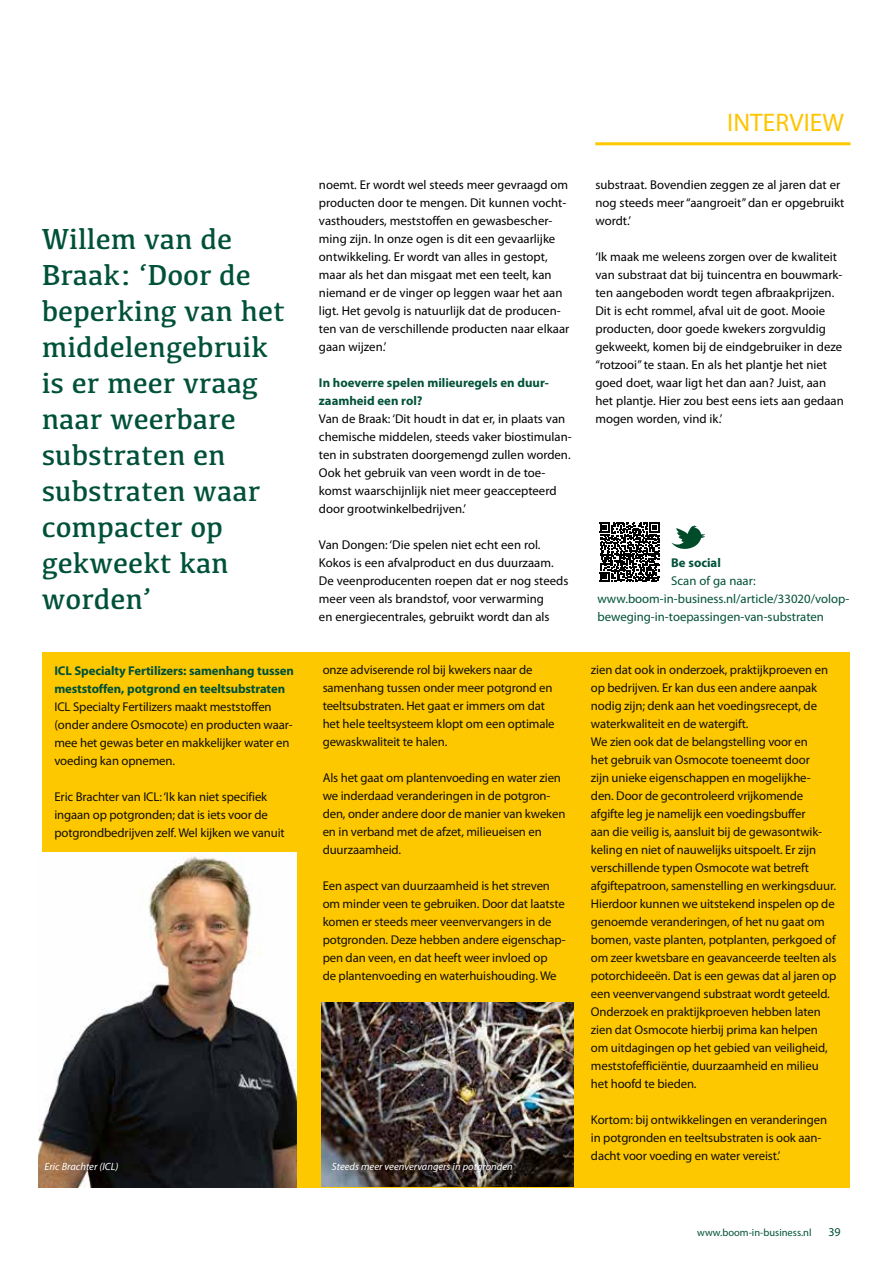
<style>
.page{position:relative;width:893px;height:1263px;background:#fff}
.page>*{position:absolute;margin:0;border:0;box-sizing:border-box;transform-origin:0 0}
.t1{font:30px/36px "Kefa";color:#005139}
.t2{font:25.5px "Myriad Pro";color:#fdc500}
.t3{font:12.75px/18px "Myriad Pro";letter-spacing:-.01em;color:#100e00}
.t4{font:12.75px/18px "Myriad Pro";color:#000}
.t5{font:700 12.75px/18px "Myriad Pro";letter-spacing:-.01em;color:#005139}
.t6{font:12.75px/18px "Myriad Pro";color:#005139}
.t7{font:12px "Myriad Pro";color:#005139}
.t8{font:italic 10.5px "Myriad Pro";color:#fff}
.t9{font:10.5px "Myriad Pro";color:#005139}
</style>
<div class="page">
<hr style="left:595px;top:142px;width:255px;height:3px;background:#fec800">
<div style="left:42px;top:652px;width:807px;height:535px;background:#fec800"></div>
<img style="left:38px;top:853px;width:259px;height:334px">
<img style="left:321px;top:1003px;width:253px;height:183px">
<svg style="left:600px;top:522px;width:60px;height:60px"></svg>
<svg style="left:671px;top:525px;width:34px;height:24px"></svg>
<h1 class="t1" style="left:42px;top:220px;width:245px">Willem van de<br>Braak: ‘Door de beperking van het middelengebruik is er meer vraag naar weerbare substraten en substraten waar compacter op gekweekt kan worden’</h1>
<p class="t5" style="left:54px;top:661px;width:241px">ICL Specialty Fertilizers: samenhang tussen meststoffen, potgrond en teeltsubstraten</p>
<p class="t3" style="left:54px;top:698px;width:240px">ICL Specialty Fertilizers maakt meststoffen (onder andere Osmocote) en producten waar&shy;mee het gewas beter en makkelijker water en voeding kan opnemen.</p>
<p class="t3" style="left:54px;top:788px;width:232px">Eric Brachter van ICL: ‘Ik kan niet specifiek ingaan op potgronden; dat is iets voor de potgrondbedrijven zelf. Wel kijken we vanuit</p>
<p class="t4" style="left:319px;top:176px;width:252px">noemt. Er wordt wel steeds meer gevraagd om producten door te mengen. Dit kunnen vocht&shy;vasthouders, meststoffen en gewasbescher&shy;ming zijn. In onze ogen is dit een gevaarlijke ontwikkeling. Er wordt van alles in gestopt, maar als het dan misgaat met een teelt, kan niemand er de vinger op leggen waar het aan ligt. Het gevolg is natuurlijk dat de producen&shy;ten van de verschillende producten naar elkaar gaan wijzen.’</p>
<p class="t5" style="left:319px;top:373px;width:232px">In hoeverre spelen milieuregels en duur&shy;zaamheid een rol?</p>
<p class="t4" style="left:319px;top:410px;width:254px">Van de Braak: ‘Dit houdt in dat er, in plaats van chemische middelen, steeds vaker biostimulan&shy;ten in substraten doorgemengd zullen worden.<br>Ook het gebruik van veen wordt in de toe&shy;komst waarschijnlijk niet meer geaccepteerd door grootwinkelbedrijven.’</p>
<p class="t4" style="left:319px;top:536px;width:251px">Van Dongen: ‘Die spelen niet echt een rol.<br>Kokos is een afvalproduct en dus duurzaam.<br>De veenproducenten roepen dat er nog steeds meer veen als brandstof, voor verwarming<br>en energiecentrales, gebruikt wordt dan als</p>
<p class="t3" style="left:323px;top:661px;width:233px">onze adviserende rol bij kwekers naar de samenhang tussen onder meer potgrond en teeltsubstraten. Het gaat er immers om dat het hele teeltsysteem klopt om een optimale gewaskwaliteit te halen.</p>
<p class="t3" style="left:323px;top:769px;width:244px">Als het gaat om plantenvoeding en water zien we inderdaad veranderingen in de potgron&shy;den, onder andere door de manier van kweken en in verband met de afzet, milieueisen en duurzaamheid.</p>
<p class="t3" style="left:323px;top:877px;width:245px">Een aspect van duurzaamheid is het streven om minder veen te gebruiken. Door dat laatste komen er steeds meer veenvervangers in de potgronden. Deze hebben andere eigenschap&shy;pen dan veen, en dat heeft weer invloed op<br>de plantenvoeding en waterhuishouding. We</p>
<p class="t8" style="left:45px;top:1160px;width:75px">Eric Brachter (ICL)</p>
<p class="t8" style="left:332px;top:1160px;width:182px">Steeds meer veenvervangers in potgronden</p>
<h2 class="t2" style="left:727px;top:107px;width:118px">INTERVIEW</h2>
<p class="t4" style="left:595px;top:176px;width:250px">substraat. Bovendien zeggen ze al jaren dat er nog steeds meer “aangroeit” dan er opgebruikt wordt.’</p>
<p class="t4" style="left:595px;top:248px;width:250px">‘Ik maak me weleens zorgen over de kwaliteit van substraat dat bij tuincentra en bouwmark&shy;ten aangeboden wordt tegen afbraakprijzen.<br>Dit is echt rommel, afval uit de goot. Mooie producten, door goede kwekers zorgvuldig gekweekt, komen bij de eindgebruiker in deze “rotzooi” te staan. En als het plantje het niet goed doet, waar ligt het dan aan? Juist, aan het plantje. Hier zou best eens iets aan gedaan mogen worden, vind ik.’</p>
<p class="t5" style="left:671px;top:553px;width:51px">Be social</p>
<p class="t6" style="left:597px;top:572px;width:253px;text-indent:74px">Scan of ga naar: www.boom-in-business.nl/article/33020/volop&shy;beweging-in-toepassingen-van-substraten</p>
<p class="t3" style="left:591px;top:661px;width:247px">zien dat ook in onderzoek, praktijkproeven en op bedrijven. Er kan dus een andere aanpak nodig zijn; denk aan het voedingsrecept, de waterkwaliteit en de watergift.<br>We zien ook dat de belangstelling voor en<br>het gebruik van Osmocote toeneemt door<br>zijn unieke eigenschappen en mogelijkhe&shy;den. Door de gecontroleerd vrijkomende afgifte leg je namelijk een voedingsbuffer<br>aan die veilig is, aansluit bij de gewasontwik&shy;keling en niet of nauwelijks uitspoelt. Er zijn verschillende typen Osmocote wat betreft afgiftepatroon, samenstelling en werkingsduur.<br>Hierdoor kunnen we uitstekend inspelen op de genoemde veranderingen, of het nu gaat om bomen, vaste planten, potplanten, perkgoed of om zeer kwetsbare en geavanceerde teelten als potorchideeën. Dat is een gewas dat al jaren op een veenvervangend substraat wordt geteeld.<br>Onderzoek en praktijkproeven hebben laten zien dat Osmocote hierbij prima kan helpen om uitdagingen op het gebied van veiligheid, meststofefficiëntie, duurzaamheid en milieu het hoofd te bieden.</p>
<p class="t3" style="left:591px;top:1111px;width:238px">Kortom: bij ontwikkelingen en veranderingen in potgronden en teeltsubstraten is ook aan&shy;dacht voor voeding en water vereist.’</p>
<p class="t9" style="left:697px;top:1226px;width:116px">www.boom-in-business.nl</p>
<p class="t7" style="left:828px;top:1224px;width:14px">39</p>
</div>
